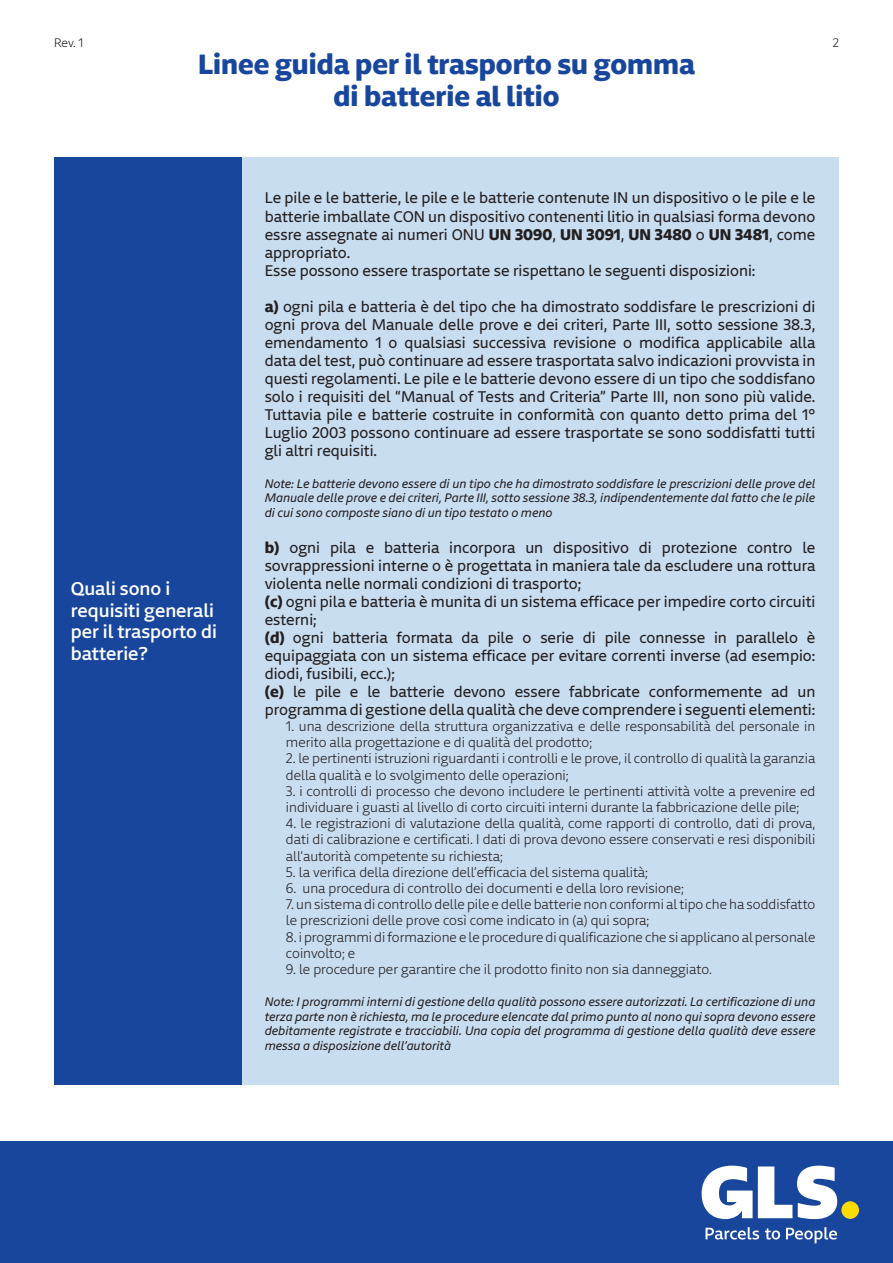
<style>
.page{position:relative;width:893px;height:1263px;background:#fff}
.page>*{position:absolute;margin:0;border:0;box-sizing:border-box;transform-origin:0 0}
.t1{font:700 27px/32.4px "Newson GLSDTP";color:#18469d;text-align:center}
.t2{font:500 18px/21.6px "Newson GLSDTP";color:#fff}
.t3{font:15px/18px "Newson GLSDTP";color:#231f20;text-align:justify}
.t4{font:300 13.5px/16.2px "Newson GLSDTP";color:#231f20}
.t5{font:italic 12px/14.4px "Newson GLSDTP";color:#231f20;text-align:justify}
.t6{font:300 12px "Newson GLSDTP";color:#231f20}
.s1{font-weight:700}
</style>
<div class="page">
<div style="left:0;top:1142px;width:893px;height:121px;background:#18469d"></div>
<svg style="left:706px;top:1227px;width:53px;height:12px"></svg>
<svg style="left:765px;top:1228px;width:15px;height:11px"></svg>
<svg style="left:786px;top:1227px;width:51px;height:16px"></svg>
<div style="left:841px;top:1201px;width:18px;height:18px;background:#ffdc01;border-radius:50%"></div>
<svg style="left:702px;top:1165px;width:135px;height:54px"></svg>
<div style="left:64px;top:157px;width:775px;height:927px;background:#c9ddf1"></div>
<div style="left:54px;top:157px;width:188px;height:927px;background:#18469d"></div>
<p class="t6" style="left:54px;top:33px;width:31px">Rev. 1</p>
<p class="t6" style="left:833px;top:33px;width:8px">2</p>
<h1 class="t1" style="left:198px;top:44px;width:498px">Linee guida per il trasporto su gomma di batterie al litio</h1>
<p class="t2" style="left:71px;top:575px;width:147px">Quali sono i requisiti generali per il trasporto di batterie?</p>
<p class="t3" style="left:265px;top:187px;width:552px">Le pile e le batterie, le pile e le batterie contenute IN un dispositivo o le pile e le batterie imballate CON un dispositivo contenenti litio in qualsiasi forma devono essre assegnate ai numeri ONU <span class="s1">UN 3090</span>, <span class="s1">UN 3091</span>, <span class="s1">UN 3480</span> o <span class="s1">UN 3481</span>, come appropriato.</p>
<p class="t3" style="left:265px;top:259px;width:492px">Esse possono essere trasportate se rispettano le seguenti disposizioni:</p>
<p class="t3" style="left:265px;top:295px;width:552px"><span class="s1">a)</span> ogni pila e batteria è del tipo che ha dimostrato soddisfare le prescrizioni di ogni prova del Manuale delle prove e dei criteri, Parte III, sotto sessione 38.3, emendamento 1 o qualsiasi successiva revisione o modifica applicabile alla data del test, può continuare ad essere trasportata salvo indicazioni provvista in questi regolamenti. Le pile e le batterie devono essere di un tipo che soddisfano solo i requisiti del “Manual of Tests and Criteria” Parte III, non sono più valide.<br>Tuttavia pile e batterie costruite in conformità con quanto detto prima del 1° Luglio 2003 possono continuare ad essere trasportate se sono soddisfatti tutti gli altri requisiti.</p>
<p class="t5" style="left:265px;top:475px;width:552px">Note: Le batterie devono essere di un tipo che ha dimostrato soddisfare le prescrizioni delle prove del Manuale delle prove e dei criteri, Parte III, sotto sessione 38.3, indipendentemente dal fatto che le pile di cui sono composte siano di un tipo testato o meno</p>
<p class="t3" style="left:265px;top:536px;width:552px"><span class="s1">b)</span> ogni pila e batteria incorpora un dispositivo di protezione contro le sovrappressioni interne o è progettata in maniera tale da escludere una rottura violenta nelle normali condizioni di trasporto;</p>
<p class="t3" style="left:265px;top:590px;width:552px"><span class="s1">(c)</span> ogni pila e batteria è munita di un sistema efficace per impedire corto circuiti esterni;</p>
<p class="t3" style="left:265px;top:626px;width:552px"><span class="s1">(d)</span> ogni batteria formata da pile o serie di pile connesse in parallelo è equipaggiata con un sistema efficace per evitare correnti inverse (ad esempio: diodi, fusibili, ecc.);</p>
<p class="t3" style="left:265px;top:680px;width:552px"><span class="s1">(e)</span> le pile e le batterie devono essere fabbricate conformemente ad un programma di gestione della qualità che deve comprendere i seguenti elementi:</p>
<p class="t4" style="left:286px;top:716px;width:531px">1. una descrizione della struttura organizzativa e delle responsabilità del personale in merito alla progettazione e di qualità del prodotto;</p>
<p class="t4" style="left:286px;top:749px;width:531px">2. le pertinenti istruzioni riguardanti i controlli e le prove, il controllo di qualità la garanzia della qualità e lo svolgimento delle operazioni;</p>
<p class="t4" style="left:286px;top:781px;width:531px">3. i controlli di processo che devono includere le pertinenti attività volte a prevenire ed individuare i guasti al livello di corto circuiti interni durante la fabbricazione delle pile;</p>
<p class="t4" style="left:286px;top:814px;width:531px;text-align:justify">4. le registrazioni di valutazione della qualità, come rapporti di controllo, dati di prova, dati di calibrazione e certificati. I dati di prova devono essere conservati e resi disponibili all’autorità competente su richiesta;</p>
<p class="t4" style="left:286px;top:862px;width:364px">5. la verifica della direzione dell’efficacia del sistema qualità;</p>
<p class="t4" style="left:286px;top:878px;width:399px">6. una procedura di controllo dei documenti e della loro revisione;</p>
<p class="t4" style="left:286px;top:895px;width:531px">7. un sistema di controllo delle pile e delle batterie non conformi al tipo che ha soddisfatto le prescrizioni delle prove così come indicato in (a) qui sopra;</p>
<p class="t4" style="left:286px;top:927px;width:531px">8. i programmi di formazione e le procedure di qualificazione che si applicano al personale coinvolto; e</p>
<p class="t4" style="left:286px;top:959px;width:427px">9. le procedure per garantire che il prodotto finito non sia danneggiato.</p>
<p class="t5" style="left:265px;top:993px;width:552px">Note: I programmi interni di gestione della qualità possono essere autorizzati. La certificazione di una terza parte non è richiesta, ma le procedure elencate dal primo punto al nono qui sopra devono essere debitamente registrate e tracciabili. Una copia del programma di gestione della qualità deve essere messa a disposizione dell’autorità</p>
</div>
